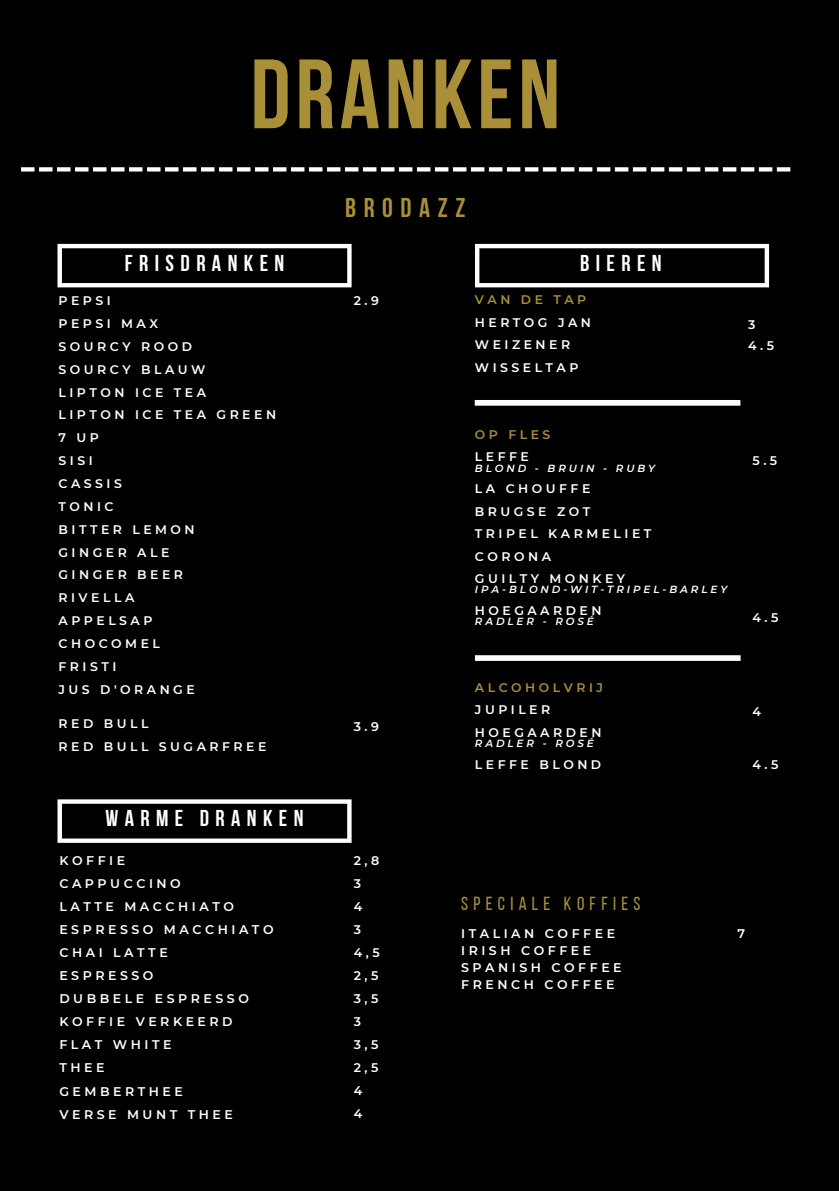
<style>
.page{position:relative;width:839px;height:1191px;background:#fff}
.page>*{position:absolute;margin:0;border:0;box-sizing:border-box;transform-origin:0 0}
.t1{font:700 98.2px "Bebas Neue";letter-spacing:.05em;color:#aa8f39}
.t2{font:700 27.2px "Bebas Neue";letter-spacing:.28em;color:#aa8f39}
.t3{font:700 22.8px "Bebas Neue";letter-spacing:.28em;color:#fff}
.t4{font:18.8px "Bebas Neue";letter-spacing:.28em;color:#aa8f39}
.t5{font:600 12.6px/23px "Montserrat";letter-spacing:.28em;color:#fff}
.t6{font:600 12.4px/22.8px "Montserrat";letter-spacing:.28em;color:#fff}
.t7{font:600 12.4px "Montserrat";letter-spacing:.28em;color:#aa8f39}
.t8{font:italic 600 10.4px "Montserrat";letter-spacing:.28em;color:#fff}
</style>
<div class="page">
<div style="left:0;top:0;width:838px;height:1191px;background:#000"></div>
<svg style="left:57px;top:244px;width:294px;height:43px"></svg>
<svg style="left:475px;top:244px;width:294px;height:43px"></svg>
<svg style="left:57px;top:799px;width:294px;height:44px"></svg>
<div style="left:475px;top:655px;width:265px;height:6px;background:#fff"></div>
<div style="left:474px;top:400px;width:266px;height:6px;background:#fff"></div>
<div style="left:21px;top:167px;width:14px;height:5px;background:#fff"></div>
<div style="left:39px;top:167px;width:13px;height:5px;background:#fff"></div>
<div style="left:57px;top:167px;width:13px;height:5px;background:#fff"></div>
<div style="left:75px;top:167px;width:13px;height:5px;background:#fff"></div>
<div style="left:93px;top:167px;width:13px;height:5px;background:#fff"></div>
<div style="left:111px;top:167px;width:13px;height:5px;background:#fff"></div>
<div style="left:129px;top:167px;width:13px;height:5px;background:#fff"></div>
<div style="left:147px;top:167px;width:13px;height:5px;background:#fff"></div>
<div style="left:165px;top:167px;width:13px;height:5px;background:#fff"></div>
<div style="left:183px;top:167px;width:13px;height:5px;background:#fff"></div>
<div style="left:201px;top:167px;width:13px;height:5px;background:#fff"></div>
<div style="left:219px;top:167px;width:13px;height:5px;background:#fff"></div>
<div style="left:237px;top:167px;width:13px;height:5px;background:#fff"></div>
<div style="left:255px;top:167px;width:13px;height:5px;background:#fff"></div>
<div style="left:273px;top:167px;width:13px;height:5px;background:#fff"></div>
<div style="left:291px;top:167px;width:13px;height:5px;background:#fff"></div>
<div style="left:309px;top:167px;width:13px;height:5px;background:#fff"></div>
<div style="left:327px;top:167px;width:13px;height:5px;background:#fff"></div>
<div style="left:345px;top:167px;width:13px;height:5px;background:#fff"></div>
<div style="left:363px;top:167px;width:13px;height:5px;background:#fff"></div>
<div style="left:381px;top:167px;width:13px;height:5px;background:#fff"></div>
<div style="left:399px;top:167px;width:13px;height:5px;background:#fff"></div>
<div style="left:417px;top:167px;width:13px;height:5px;background:#fff"></div>
<div style="left:435px;top:167px;width:13px;height:5px;background:#fff"></div>
<div style="left:453px;top:167px;width:13px;height:5px;background:#fff"></div>
<div style="left:471px;top:167px;width:13px;height:5px;background:#fff"></div>
<div style="left:489px;top:167px;width:13px;height:5px;background:#fff"></div>
<div style="left:507px;top:167px;width:13px;height:5px;background:#fff"></div>
<div style="left:525px;top:167px;width:13px;height:5px;background:#fff"></div>
<div style="left:543px;top:167px;width:13px;height:5px;background:#fff"></div>
<div style="left:561px;top:167px;width:13px;height:5px;background:#fff"></div>
<div style="left:579px;top:167px;width:13px;height:5px;background:#fff"></div>
<div style="left:597px;top:167px;width:13px;height:5px;background:#fff"></div>
<div style="left:615px;top:167px;width:13px;height:5px;background:#fff"></div>
<div style="left:633px;top:167px;width:13px;height:5px;background:#fff"></div>
<div style="left:651px;top:167px;width:13px;height:5px;background:#fff"></div>
<div style="left:668px;top:167px;width:14px;height:5px;background:#fff"></div>
<div style="left:686px;top:167px;width:14px;height:5px;background:#fff"></div>
<div style="left:704px;top:167px;width:14px;height:5px;background:#fff"></div>
<div style="left:722px;top:167px;width:14px;height:5px;background:#fff"></div>
<div style="left:740px;top:167px;width:14px;height:5px;background:#fff"></div>
<div style="left:758px;top:167px;width:14px;height:5px;background:#fff"></div>
<div style="left:776px;top:167px;width:14px;height:5px;background:#fff"></div>
<h1 class="t1" style="left:250px;top:55px;width:311px">DRANKEN</h1>
<h3 class="t3" style="left:125px;top:254px;width:161px">FRISDRANKEN</h3>
<p class="t6" style="left:59px;top:289px;width:219px">PEPSI<br>PEPSI MAX<br>SOURCY ROOD<br>SOURCY BLAUW<br>LIPTON ICE TEA<br>LIPTON ICE TEA GREEN<br>7 UP<br>SISI<br>CASSIS<br>TONIC<br>BITTER LEMON<br>GINGER ALE<br>GINGER BEER<br>RIVELLA<br>APPELSAP<br>CHOCOMEL<br>FRISTI<br>JUS D'ORANGE</p>
<p class="t6" style="left:59px;top:712px;width:209px">RED BULL<br>RED BULL SUGARFREE</p>
<h3 class="t3" style="left:105px;top:809px;width:200px">WARME DRANKEN</h3>
<p class="t5" style="left:59px;top:849px;width:216px">KOFFIE<br>CAPPUCCINO<br>LATTE MACCHIATO<br>ESPRESSO MACCHIATO<br>CHAI LATTE<br>ESPRESSO<br>DUBBELE ESPRESSO<br>KOFFIE VERKEERD<br>FLAT WHITE<br>THEE<br>GEMBERTHEE<br>VERSE MUNT THEE</p>
<h2 class="t2" style="left:345px;top:197px;width:122px">BRODAZZ</h2>
<p class="t5" style="left:354px;top:289px;width:27px">2.9</p>
<h3 class="t3" style="left:580px;top:254px;width:83px">BIEREN</h3>
<p class="t7" style="left:475px;top:292px;width:113px">VAN DE TAP</p>
<p class="t6" style="left:475px;top:311px;width:118px">HERTOG JAN<br>WEIZENER<br>WISSELTAP</p>
<p class="t5" style="left:748px;top:313px;width:9px">3</p>
<p class="t5" style="left:748px;top:334px;width:27px">4.5</p>
<p class="t5" style="left:354px;top:715px;width:27px">3.9</p>
<p class="t7" style="left:475px;top:427px;width:77px">OP FLES</p>
<p class="t6" style="left:475px;top:445px;width:56px">LEFFE</p>
<p class="t8" style="left:475px;top:462px;width:182px">BLOND - BRUIN - RUBY</p>
<p class="t6" style="left:475px;top:478px;width:178px">LA CHOUFFE<br>BRUGSE ZOT<br>TRIPEL KARMELIET<br>CORONA<br>GUILTY MONKEY</p>
<p class="t8" style="left:475px;top:583px;width:254px">IPA-BLOND-WIT-TRIPEL-BARLEY</p>
<p class="t6" style="left:475px;top:599px;width:128px">HOEGAARDEN</p>
<p class="t8" style="left:475px;top:615px;width:120px">RADLER - ROSÉ</p>
<p class="t7" style="left:475px;top:680px;width:130px">ALCOHOLVRIJ</p>
<p class="t6" style="left:475px;top:699px;width:128px">JUPILER<br>HOEGAARDEN</p>
<p class="t8" style="left:475px;top:737px;width:120px">RADLER - ROSÉ</p>
<p class="t6" style="left:475px;top:753px;width:128px">LEFFE BLOND</p>
<p class="t5" style="left:752px;top:449px;width:26px">5.5</p>
<p class="t5" style="left:752px;top:606px;width:27px">4.5</p>
<p class="t5" style="left:752px;top:700px;width:10px">4</p>
<p class="t5" style="left:752px;top:753px;width:27px">4.5</p>
<p class="t5" style="left:354px;top:849px;width:27px">2,8<br>3<br>4<br>3<br>4,5<br>2,5<br>3,5<br>3<br>3,5<br>2,5<br>4<br>4</p>
<h3 class="t4" style="left:461px;top:896px;width:181px">SPECIALE KOFFIES</h3>
<p class="t5" style="left:461px;top:922px;width:155px">ITALIAN COFFEE</p>
<p class="t5" style="left:737px;top:922px;width:9px">7</p>
<p class="t5" style="left:461px;top:942px;width:162px;line-height:16.8px">IRISH COFFEE<br>SPANISH COFFEE<br>FRENCH COFFEE</p>
</div>
